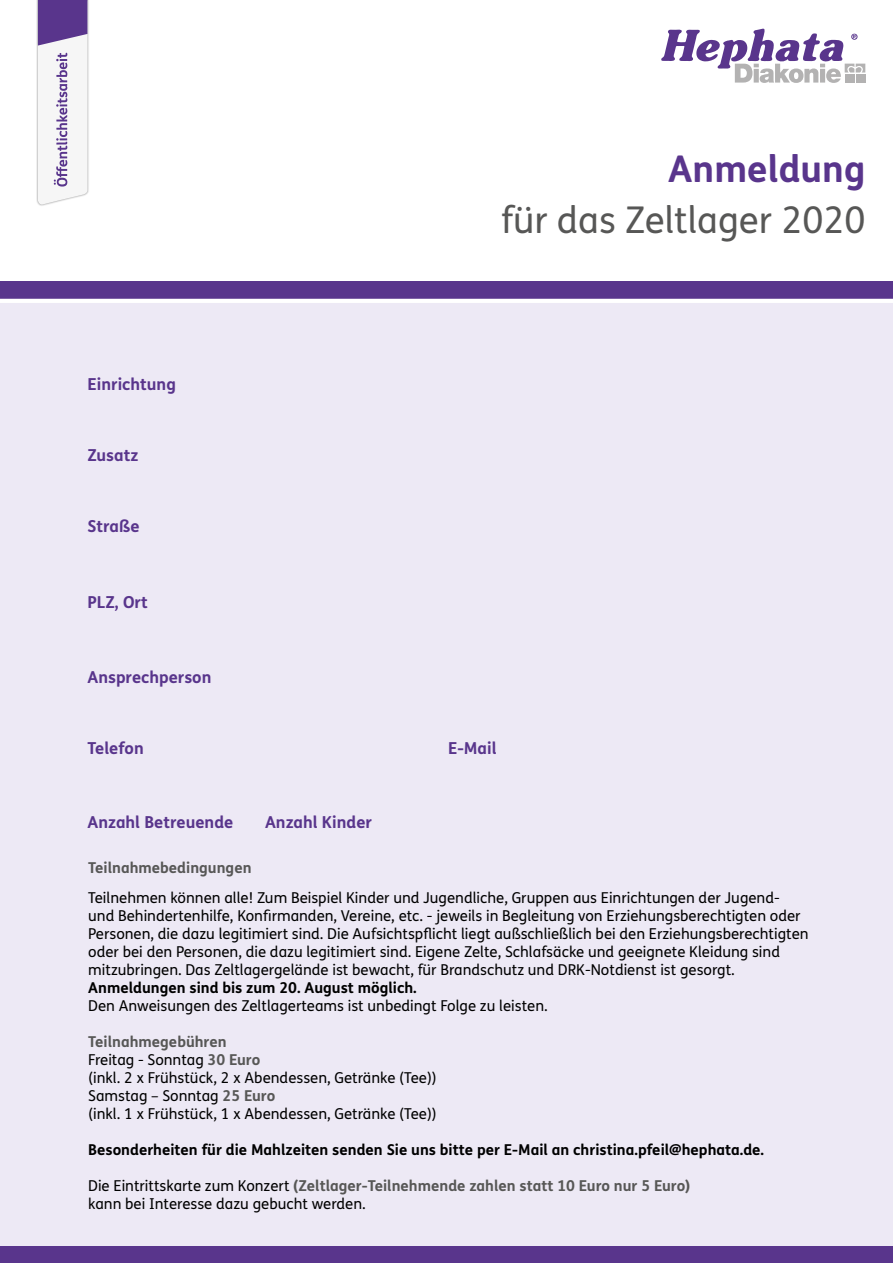
<style>
.page{position:relative;width:893px;height:1263px;background:#fff}
.page>*{position:absolute;margin:0;border:0;box-sizing:border-box;transform-origin:0 0}
.t1{font:36.75px "FS Me Pro";color:#575756}
.t2{font:700 36.75px "FS Me Pro";color:#59358c}
.t3{font:700 16.5px "FS Me Pro";color:#59358c}
.t4{font:15px/18px "FS Me Pro";color:#000}
.t5{font:700 15px "FS Me Pro";color:#000}
.t6{font:700 15px "FS Me Pro";color:#575756}
.s1{font-weight:700;color:#575756}
</style>
<div class="page">
<div style="left:0;top:1246px;width:893px;height:17px;background:#59358c"></div>
<svg style="left:661px;top:29px;width:204px;height:54px"></svg>
<div style="left:0;top:290px;width:893px;height:956px;background:#ede9f5"></div>
<div style="left:36px;top:0;width:54px;height:207px;background:#000;opacity:.4"></div>
<svg style="left:38px;top:0;width:49px;height:205px"></svg>
<div style="left:0;top:282px;width:893px;height:17px;background:#59358c"></div>
<hr style="left:0;top:299px;width:893px;height:4px;background:#fff">
<p class="t3" style="left:87px;top:372px;width:90px">Einrichtung</p>
<p class="t3" style="left:87px;top:442px;width:52px">Zusatz</p>
<p class="t3" style="left:87px;top:514px;width:54px">Straße</p>
<p class="t3" style="left:87px;top:589px;width:62px">PLZ, Ort</p>
<p class="t3" style="left:87px;top:665px;width:126px">Ansprechperson</p>
<p class="t3" style="left:87px;top:736px;width:58px">Telefon</p>
<p class="t3" style="left:87px;top:809px;width:147px">Anzahl Betreuende</p>
<p class="t3" style="left:265px;top:809px;width:109px">Anzahl Kinder</p>
<h1 class="t2" style="left:668px;top:141px;width:199px">Anmeldung</h1>
<h1 class="t1" style="left:501px;top:195px;width:366px">für das Zeltlager 2020</h1>
<p class="t3" style="left:448px;top:736px;width:50px">E-Mail</p>
<p class="t6" style="left:88px;top:856px;width:165px">Teilnahmebedingungen</p>
<p class="t4" style="left:88px;top:889px;width:722px">Teilnehmen können alle! Zum Beispiel Kinder und Jugendliche, Gruppen aus Einrichtungen der Jugend&shy;und Behindertenhilfe, Konfirmanden, Vereine, etc. - jeweils in Begleitung von Erziehungsberechtigten oder Personen, die dazu legitimiert sind. Die Aufsichtspflicht liegt außschließlich bei den Erziehungsberechtigten oder bei den Personen, die dazu legitimiert sind. Eigene Zelte, Schlafsäcke und geeignete Kleidung sind mitzubringen. Das Zeltlagergelände ist bewacht, für Brandschutz und DRK-Notdienst ist gesorgt.</p>
<p class="t5" style="left:88px;top:976px;width:330px">Anmeldungen sind bis zum 20. August möglich.</p>
<p class="t4" style="left:88px;top:997px;width:461px">Den Anweisungen des Zeltlagerteams ist unbedingt Folge zu leisten.</p>
<p class="t4" style="left:88px;top:1033px;width:350px"><span class="s1">Teilnahmegebühren<br></span>Freitag - Sonntag <span class="s1">30 Euro<br></span>(inkl. 2 x Frühstück, 2 x Abendessen, Getränke (Tee))<br>Samstag – Sonntag <span class="s1">25 Euro<br></span>(inkl. 1 x Frühstück, 1 x Abendessen, Getränke (Tee))</p>
<p class="t5" style="left:88px;top:1138px;width:677px">Besonderheiten für die Mahlzeiten senden Sie uns bitte per E-Mail an christina.pfeil@hephata.de.</p>
<p class="t4" style="left:88px;top:1177px;width:604px">Die Eintrittskarte zum Konzert <span class="s1">(Zeltlager-Teilnehmende zahlen statt 10 Euro nur 5 Euro) </span>kann bei Interesse dazu gebucht werden.</p>
</div>
